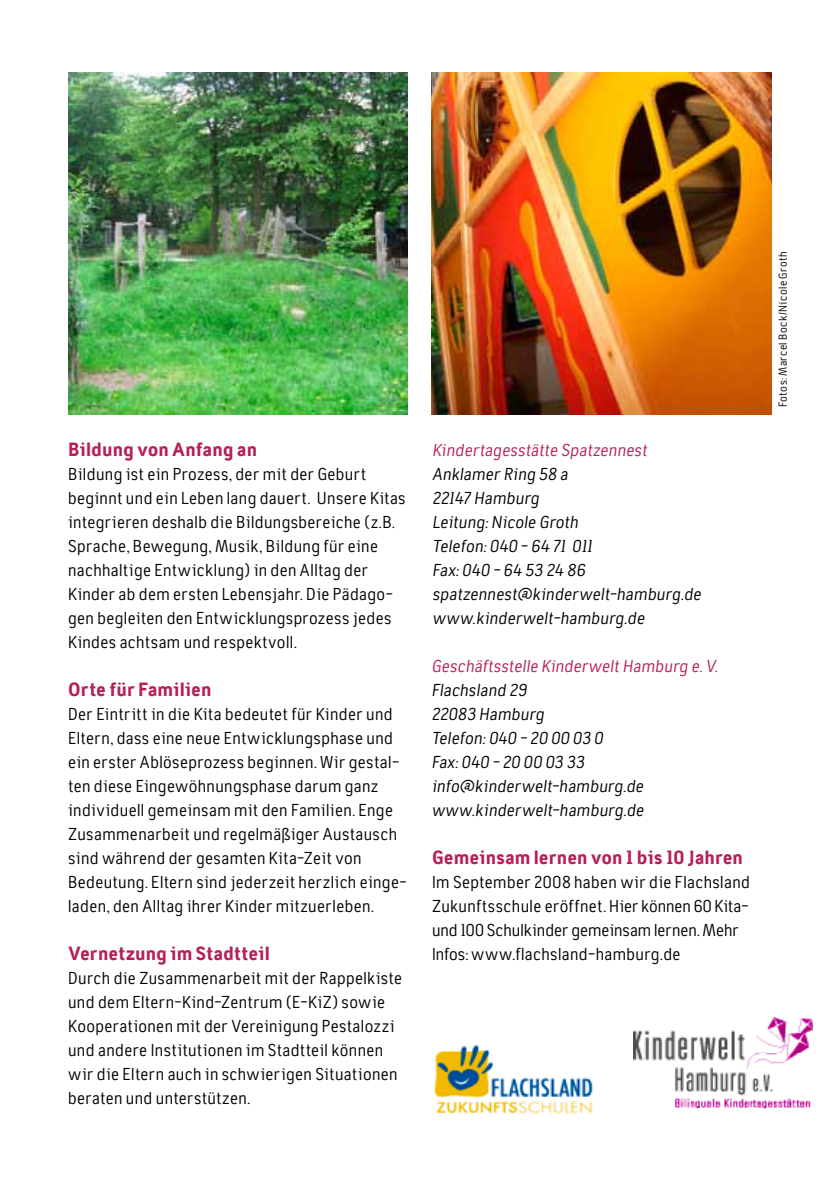
<style>
.page{position:relative;width:840px;height:1191px;background:#fff}
.page>*{position:absolute;margin:0;border:0;box-sizing:border-box;transform-origin:0 0}
.t1{font:800 20px "Tempelhof";letter-spacing:.005em;color:#b61e59}
.t2{font:18px/24px "Tempelhof";letter-spacing:.01em;color:#000}
.t3{font:italic 18px/24px "Tempelhof";letter-spacing:.01em;color:#000}
.t4{font:italic 18px "Tempelhof";letter-spacing:.005em;color:#b61e59}
.t5{font:12px "Tempelhof";letter-spacing:.025em;color:#000}
</style>
<div class="page">
<img style="left:633px;top:1017px;width:178px;height:92px">
<img style="left:432px;top:72px;width:339px;height:342px">
<img style="left:434px;top:1044px;width:159px;height:70px">
<img style="left:68px;top:72px;width:340px;height:342px">
<p class="t1" style="left:68px;top:438px;width:190px">Bildung von Anfang an</p>
<p class="t2" style="left:68px;top:462px;width:339px">Bildung ist ein Prozess, der mit der Geburt beginnt und ein Leben lang dauert. Unsere Kitas integrieren deshalb die Bildungsbereiche (z.B.<br>Sprache, Bewegung, Musik, Bildung für eine nachhaltige Entwicklung) in den Alltag der Kinder ab dem ersten Lebensjahr. Die Pädago&shy;gen begleiten den Entwicklungsprozess jedes Kindes achtsam und respektvoll.</p>
<p class="t1" style="left:68px;top:678px;width:145px">Orte für Familien</p>
<p class="t2" style="left:68px;top:702px;width:340px">Der Eintritt in die Kita bedeutet für Kinder und Eltern, dass eine neue Entwicklungsphase und ein erster Ablöseprozess beginnen. Wir gestal&shy;ten diese Eingewöhnungsphase darum ganz individuell gemeinsam mit den Familien. Enge Zusammenarbeit und regelmäßiger Austausch sind während der gesamten Kita-Zeit von Bedeutung. Eltern sind jederzeit herzlich einge&shy;laden, den Alltag ihrer Kinder mitzuerleben.</p>
<p class="t1" style="left:68px;top:942px;width:203px">Vernetzung im Stadtteil</p>
<p class="t2" style="left:68px;top:966px;width:335px">Durch die Zusammenarbeit mit der Rappelkiste und dem Eltern-Kind-Zentrum (E-KiZ) sowie Kooperationen mit der Vereinigung Pestalozzi und andere Institutionen im Stadtteil können wir die Eltern auch in schwierigen Situationen beraten und unterstützen.</p>
<p class="t4" style="left:432px;top:440px;width:216px">Kindertagesstätte Spatzennest</p>
<p class="t3" style="left:432px;top:462px;width:270px">Anklamer Ring 58 a<br>22147 Hamburg<br>Leitung: Nicole Groth<br>Telefon: 040 - 64 71 011<br>Fax: 040 - 64 53 24 86 spatzennest@kinderwelt-hamburg.de www.kinderwelt-hamburg.de</p>
<p class="t4" style="left:432px;top:656px;width:288px">Geschäftsstelle Kinderwelt Hamburg e. V.</p>
<p class="t3" style="left:432px;top:678px;width:214px">Flachsland 29<br>22083 Hamburg<br>Telefon: 040 - 20 00 03 0<br>Fax: 040 - 20 00 03 33 info@kinderwelt-hamburg.de www.kinderwelt-hamburg.de</p>
<p class="t1" style="left:432px;top:846px;width:312px">Gemeinsam lernen von 1 bis 10 Jahren</p>
<p class="t2" style="left:432px;top:870px;width:319px">Im September 2008 haben wir die Flachsland Zukunftsschule eröffnet. Hier können 60 Kita&shy;und 100 Schulkinder gemeinsam lernen. Mehr Infos: www.flachsland-hamburg.de</p>
<p class="t5" style="left:775px;top:407px;width:157px;rotate:-90deg">Fotos: Marcel Bock/Nicole Groth</p>
</div>
